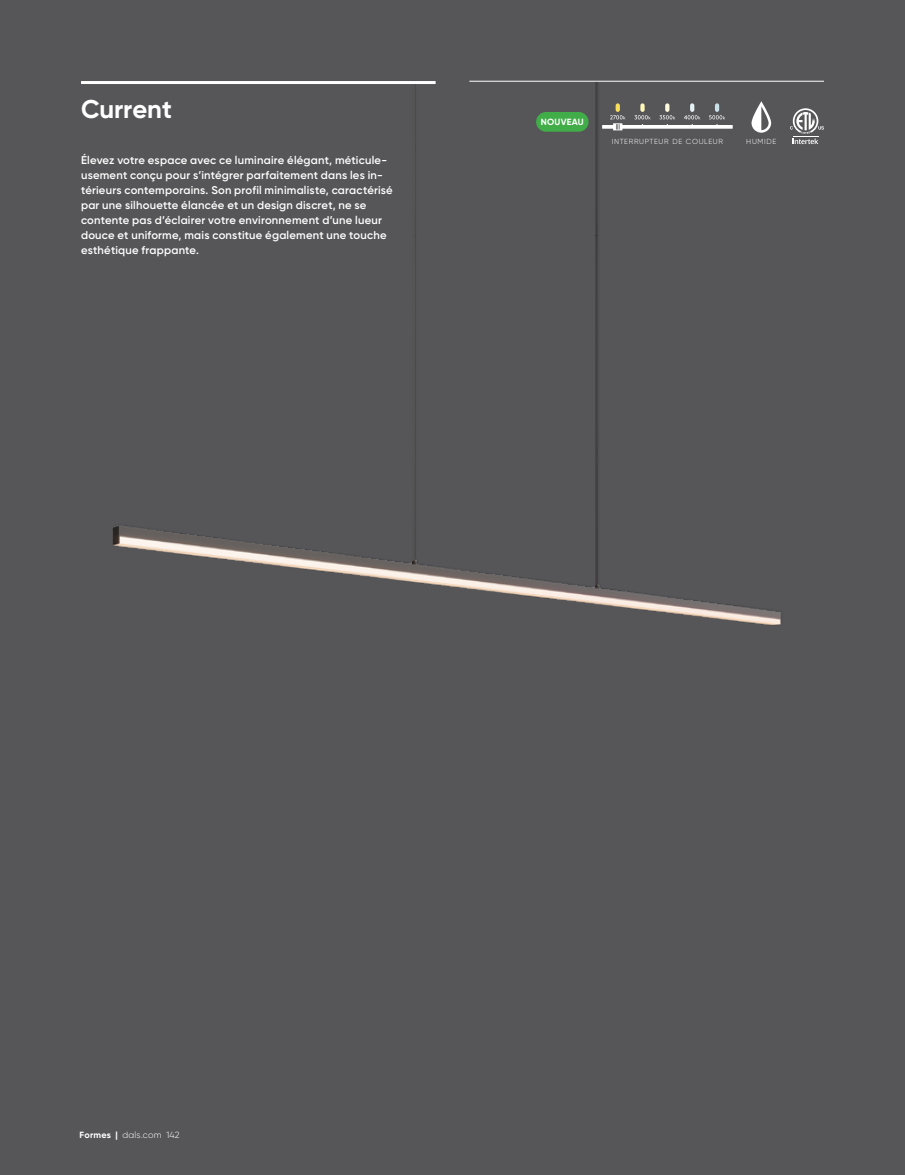
<style>
.page{position:relative;width:905px;height:1175px;background:#fff}
.page>*{position:absolute;margin:0;border:0;box-sizing:border-box;transform-origin:0 0}
.t1{font:700 25.65px "Gilroy";letter-spacing:-.005em;color:#fff}
.t2{font:600 11.25px/15px "Gilroy";letter-spacing:.02em;color:#fff}
.t3{font:300 9px "Gilroy";letter-spacing:.02em;color:#fff}
.t4{font:700 9px "Gilroy";letter-spacing:.025em;color:#fff}
.t5{font:300 7.35px "Gilroy";letter-spacing:.09em;color:#fff}
.s1{font-weight:700}
</style>
<div class="page">
<div style="left:0;top:0;width:904px;height:1174px;background:#565659"></div>
<hr style="left:81px;top:81px;width:354px;height:3px;background:#fff">
<hr style="left:469px;top:81px;width:355px;height:1px;background:#fff">
<svg style="left:790px;top:108px;width:34px;height:36px"></svg>
<svg style="left:751px;top:101px;width:20px;height:32px"></svg>
<div style="left:536px;top:112px;width:52px;height:20px;background:#41ad49;border-radius:10px"></div>
<svg style="left:621px;top:125px;width:111px;height:4px"></svg>
<svg style="left:602px;top:125px;width:12px;height:4px"></svg>
<svg style="left:709px;top:103px;width:16px;height:23px"></svg>
<svg style="left:684px;top:103px;width:16px;height:23px"></svg>
<svg style="left:659px;top:103px;width:16px;height:23px"></svg>
<svg style="left:634px;top:103px;width:16px;height:23px"></svg>
<svg style="left:610px;top:103px;width:15px;height:27px"></svg>
<h1 class="t1" style="left:81px;top:93px;width:92px">Current</h1>
<p class="t2" style="left:81px;top:152px;width:313px">Élevez votre espace avec ce luminaire élégant, méticule&shy;usement conçu pour s’intégrer parfaitement dans les in&shy;térieurs contemporains. Son profil minimaliste, caractérisé par une silhouette élancée et un design discret, ne se contente pas d’éclairer votre environnement d’une lueur douce et uniforme, mais constitue également une touche esthétique frappante.</p>
<p class="t4" style="left:541px;top:116px;width:44px">NOUVEAU</p>
<p class="t5" style="left:611px;top:137px;width:113px">INTERRUPTEUR DE COULEUR</p>
<p class="t5" style="left:746px;top:137px;width:32px">HUMIDE</p>
<p class="t3" style="left:80px;top:1129px;width:101px"><span class="s1">Formes |</span> dals.com 142</p>
</div>
